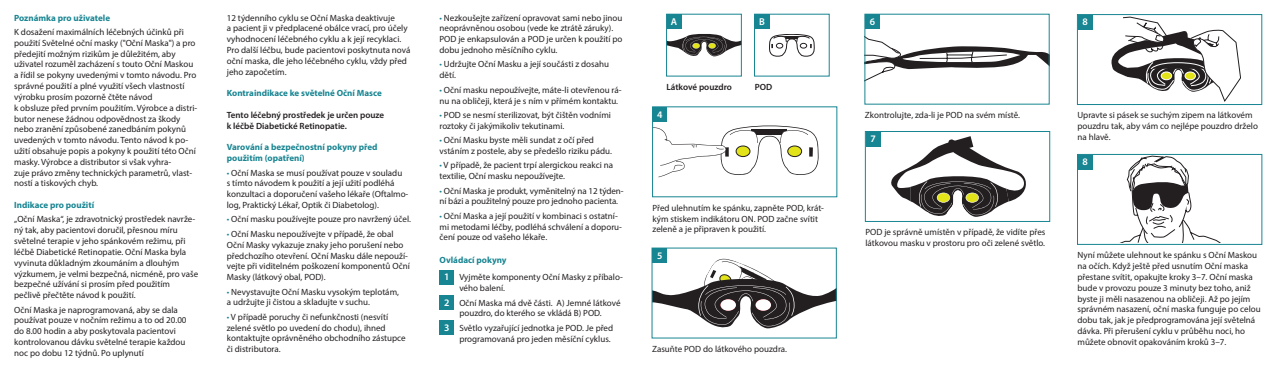
<style>
.page{position:relative;width:1276px;height:369px;background:#fff}
.page>*{position:absolute;margin:0;border:0;box-sizing:border-box;transform-origin:0 0}
.t1{font:600 10px "Myriad Pro";color:#fff}
.t2{font:9px/10.8px "Myriad Pro";color:#231f20}
.t3{font:700 9px/10.8px "Myriad Pro";color:#188592}
.t4{font:600 9px/10.8px "Myriad Pro";color:#231f20}
.s1{color:#188592}
</style>
<div class="page">
<svg style="left:668px;top:34px;width:71px;height:22px"></svg>
<svg style="left:769px;top:34px;width:45px;height:22px"></svg>
<svg style="left:653px;top:258px;width:181px;height:70px"></svg>
<div style="left:720px;top:299px;width:16px;height:11px;background:#fff;border-radius:50%"></div>
<div style="left:755px;top:299px;width:16px;height:11px;background:#fff;border-radius:50%"></div>
<svg style="left:654px;top:125px;width:164px;height:52px"></svg>
<svg style="left:891px;top:136px;width:135px;height:81px"></svg>
<svg style="left:866px;top:37px;width:181px;height:44px"></svg>
<div style="left:865px;top:131px;width:185px;height:91px;border:1px solid #188592"></div>
<div style="left:1077px;top:154px;width:185px;height:90px;border:1px solid #188592"></div>
<div style="left:1077px;top:14px;width:185px;height:91px;border:1px solid #188592"></div>
<svg style="left:1118px;top:156px;width:102px;height:87px"></svg>
<div style="left:439px;top:269px;width:15px;height:15px;background:#188592"></div>
<div style="left:439px;top:295px;width:15px;height:14px;background:#188592"></div>
<div style="left:439px;top:320px;width:15px;height:14px;background:#188592"></div>
<div style="left:652px;top:107px;width:15px;height:14px;background:#188592"></div>
<div style="left:667px;top:14px;width:14px;height:15px;background:#188592"></div>
<div style="left:754px;top:14px;width:15px;height:15px;background:#188592"></div>
<div style="left:652px;top:248px;width:15px;height:15px;background:#188592"></div>
<div style="left:865px;top:14px;width:15px;height:15px;background:#188592"></div>
<div style="left:865px;top:132px;width:15px;height:14px;background:#188592"></div>
<div style="left:1077px;top:155px;width:15px;height:14px;background:#188592"></div>
<div style="left:1077px;top:15px;width:15px;height:15px;background:#188592"></div>
<svg style="left:1111px;top:17px;width:129px;height:84px"></svg>
<p class="t3" style="left:14px;top:12px;width:97px">Poznámka pro uživatele</p>
<p class="t2" style="left:14px;top:26px;width:185px">K dosažení maximálních léčebných účinků při použití Světelné oční masky ("Oční Maska") a pro předejití možným rizikům je důležitém, aby uživatel rozuměl zacházení s touto Oční Maskou a řídil se pokyny uvedenými v tomto návodu. Pro správné použití a plné využití všech vlastností výrobku prosím pozorně čtěte návod<br>k obsluze před prvním použitím. Výrobce a distri&shy;butor nenese žádnou odpovědnost za škody nebo zranění způsobené zanedbáním pokynů uvedených v tomto návodu. Tento návod k po&shy;užití obsahuje popis a pokyny k použití této Oční masky. Výrobce a distributor si však vyhra-<br>zuje právo změny technických parametrů, vlast&shy;ností a tiskových chyb.</p>
<p class="t3" style="left:14px;top:199px;width:81px">Indikace pro použití</p>
<p class="t2" style="left:14px;top:214px;width:186px">„Oční Maska“, je zdravotnický prostředek navrže&shy;ný tak, aby pacientovi doručil, přesnou míru světelné terapie v jeho spánkovém režimu, při léčbě Diabetické Retinopatie. Oční Maska byla vyvinuta důkladným zkoumáním a dlouhým výzkumem, je velmi bezpečná, nicméně, pro vaše bezpečné užívání si prosím před použitím pečlivě přečtěte návod k použití.</p>
<p class="t2" style="left:14px;top:304px;width:174px">Oční Maska je naprogramovaná, aby se dala používat pouze v nočním režimu a to od 20.00 do 8.00 hodin a aby poskytovala pacientovi kontrolovanou dávku světelné terapie každou noc po dobu 12 týdnů. Po uplynutí</p>
<p class="t2" style="left:227px;top:12px;width:185px">12 týdenního cyklu se Oční Maska deaktivuje<br>a pacient ji v předplacené obálce vrací, pro účely vyhodnocení léčebného cyklu a k její recyklaci.<br>Pro další léčbu, bude pacientovi poskytnuta nová oční maska, dle jeho léčebného cyklu, vždy před jeho započetím.</p>
<p class="t3" style="left:227px;top:87px;width:156px">Kontraindikace ke světelné Oční Masce</p>
<p class="t4" style="left:227px;top:109px;width:159px">Tento léčebný prostředek je určen pouze k léčbě Diabetické Retinopatie.</p>
<p class="t3" style="left:227px;top:141px;width:152px">Varování a bezpečnostní pokyny před použitím (opatření)</p>
<p class="t2" style="left:227px;top:167px;width:183px"><span class="s1">•</span> Oční Maska se musí používat pouze v souladu<br>s tímto návodem k použití a její užití podléhá konzultaci a doporučení vašeho lékaře (Oftalmo&shy;log, Praktický Lékař, Optik či Diabetolog).</p>
<p class="t2" style="left:227px;top:214px;width:186px"><span class="s1">•</span> Oční masku používejte pouze pro navržený účel.</p>
<p class="t2" style="left:227px;top:228px;width:184px"><span class="s1">•</span> Oční Masku nepoužívejte v případě, že obal Oční Masky vykazuje znaky jeho porušení nebo předchozího otevření. Oční Masku dále nepouží&shy;vejte při viditelném poškození komponentů Oční Masky (látkový obal, POD).</p>
<p class="t2" style="left:227px;top:286px;width:174px"><span class="s1">•</span> Nevystavujte Oční Masku vysokým teplotám, a udržujte ji čistou a skladujte v suchu.</p>
<p class="t2" style="left:227px;top:311px;width:180px"><span class="s1">•</span> V případě poruchy či nefunkčnosti (nesvítí zelené světlo po uvedení do chodu), ihned kontaktujte oprávněného obchodního zástupce či distributora.</p>
<p class="t2" style="left:439px;top:12px;width:185px"><span class="s1">•</span> Nezkoušejte zařízení opravovat sami nebo jinou neoprávněnou osobou (vede ke ztrátě záruky).<br>POD je enkapsulován a POD je určen k použití po dobu jednoho měsíčního cyklu.</p>
<p class="t2" style="left:439px;top:59px;width:171px"><span class="s1">•</span> Udržujte Oční Masku a její součásti z dosahu dětí.</p>
<p class="t2" style="left:439px;top:84px;width:184px"><span class="s1">•</span> Oční masku nepoužívejte, máte-li otevřenou rá&shy;nu na obličeji, která je s ním v přímém kontaktu.</p>
<p class="t2" style="left:439px;top:109px;width:173px"><span class="s1">•</span> POD se nesmí sterilizovat, být čištěn vodními roztoky či jakýmikoliv tekutinami.</p>
<p class="t2" style="left:439px;top:134px;width:174px"><span class="s1">•</span> Oční Masku byste měli sundat z očí před vstáním z postele, aby se předešlo riziku pádu.</p>
<p class="t2" style="left:439px;top:160px;width:175px"><span class="s1">•</span> V případě, že pacient trpí alergickou reakci na textilie, Oční masku nepoužívejte.</p>
<p class="t2" style="left:439px;top:185px;width:186px"><span class="s1">•</span> Oční Maska je produkt, vyměnitelný na 12 týden&shy;ní bázi a použitelný pouze pro jednoho pacienta.</p>
<p class="t2" style="left:439px;top:210px;width:184px"><span class="s1">•</span> Oční Maska a její použití v kombinaci s ostatní&shy;mi metodami léčby, podléhá schválení a doporu&shy;čení pouze od vašeho lékaře.</p>
<p class="t3" style="left:439px;top:254px;width:69px">Ovládací pokyny</p>
<p class="t1" style="left:444px;top:270px;width:7px">1</p>
<p class="t1" style="left:444px;top:295px;width:7px">2</p>
<p class="t1" style="left:444px;top:321px;width:7px">3</p>
<p class="t2" style="left:459px;top:271px;width:165px">Vyjměte komponenty Oční Masky z příbalo&shy;vého balení.</p>
<p class="t2" style="left:459px;top:297px;width:163px">Oční Maska má dvě části. A) Jemné látkové pouzdro, do kterého se vkládá B) POD.</p>
<p class="t2" style="left:459px;top:322px;width:155px">Světlo vyzařující jednotka je POD. Je před programovaná pro jeden měsíční cyklus.</p>
<p class="t1" style="left:671px;top:15px;width:8px">A</p>
<p class="t1" style="left:759px;top:15px;width:7px">B</p>
<p class="t4" style="left:666px;top:81px;width:67px">Látkové pouzdro</p>
<p class="t4" style="left:754px;top:81px;width:19px">POD</p>
<p class="t1" style="left:657px;top:108px;width:7px">4</p>
<p class="t2" style="left:652px;top:202px;width:173px">Před ulehnutím ke spánku, zapněte POD, krát&shy;kým stiskem indikátoru ON. POD začne svítit zeleně a je připraven k použití.</p>
<p class="t1" style="left:657px;top:249px;width:7px">5</p>
<p class="t2" style="left:652px;top:343px;width:137px">Zasuňte POD do látkového pouzdra.</p>
<p class="t1" style="left:870px;top:15px;width:7px">6</p>
<p class="t1" style="left:1082px;top:16px;width:7px">8</p>
<p class="t2" style="left:865px;top:109px;width:157px">Zkontrolujte, zda-li je POD na svém místě.</p>
<p class="t1" style="left:870px;top:133px;width:7px">7</p>
<p class="t2" style="left:865px;top:226px;width:181px">POD je správně umístěn v případě, že vidíte přes látkovou masku v prostoru pro oči zelené světlo.</p>
<p class="t2" style="left:1077px;top:110px;width:182px">Upravte si pásek se suchým zipem na látkovém pouzdru tak, aby vám co nejlépe pouzdro drželo na hlavě.</p>
<p class="t1" style="left:1082px;top:155px;width:7px">8</p>
<p class="t2" style="left:1077px;top:249px;width:185px">Nyní můžete ulehnout ke spánku s Oční Maskou na očích. Když ještě před usnutím Oční maska přestane svítit, opakujte kroky 3–7. Oční maska bude v provozu pouze 3 minuty bez toho, aniž byste ji měli nasazenou na obličeji. Až po jejím správném nasazení, oční maska funguje po celou dobu tak, jak je předprogramována její světelná dávka. Při přerušení cyklu v průběhu noci, ho můžete obnovit opakováním kroků 3–7.</p>
</div>
